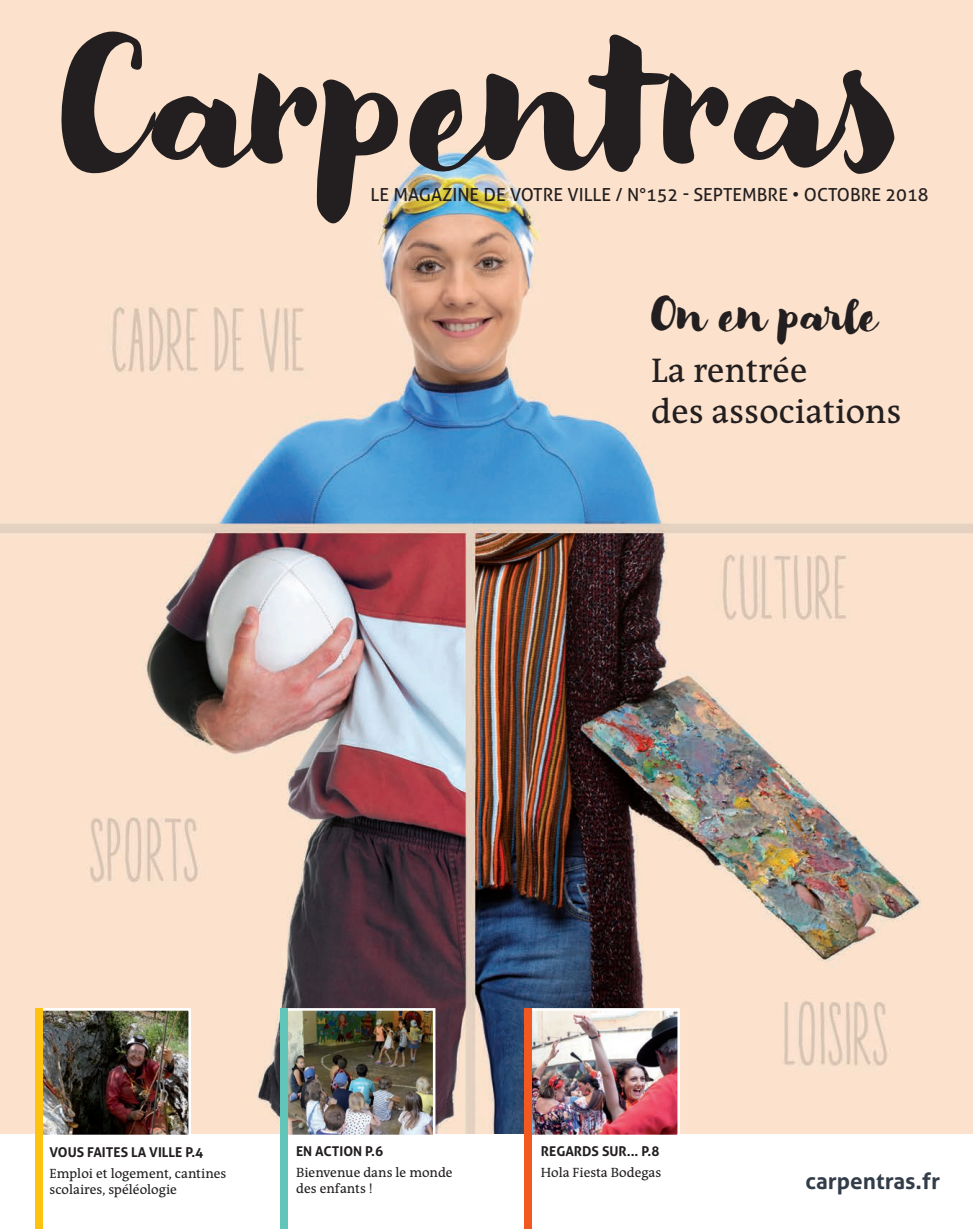
<style>
.page{position:relative;width:973px;height:1229px;background:#fff}
.page>*{position:absolute;margin:0;border:0;box-sizing:border-box;transform-origin:0 0}
.t1{font:40.5px "Modern Love";color:#231f20}
.t2{font:34.5px "Qua Text";color:#231f20}
.t3{font:700 22.5px "Aller";color:#323d49}
.t4{font:18px "Aller";color:#231f20}
.t5{font:13.5px/16.2px "Qua Text";color:#231f20}
.t6{font:700 13.5px "Aller";color:#231f20}
</style>
<div class="page">
<img style="left:0;top:0;width:973px;height:1133px">
<img style="left:288px;top:1011px;width:143px;height:121px">
<div style="left:284px;top:1007px;width:151px;height:129px;border:3px solid #fff"></div>
<img style="left:533px;top:1011px;width:143px;height:121px">
<div style="left:529px;top:1007px;width:151px;height:129px;border:3px solid #fff"></div>
<img style="left:44px;top:1011px;width:143px;height:121px">
<div style="left:40px;top:1007px;width:151px;height:129px;border:3px solid #fff"></div>
<div style="left:36px;top:1007px;width:7px;height:221px;background:#fec210"></div>
<div style="left:280px;top:1007px;width:7px;height:221px;background:#61c5b9"></div>
<div style="left:525px;top:1007px;width:7px;height:221px;background:#f15921"></div>
<svg style="left:409px;top:33px;width:485px;height:143px;background:#b1a092"></svg>
<svg style="left:61px;top:29px;width:338px;height:195px;background:#beaa9b"></svg>
<p class="t4" style="left:371px;top:184px;width:559px">LE MAGAZINE DE VOTRE VILLE / N°152 - SEPTEMBRE • OCTOBRE 2018</p>
<p class="t1" style="left:651px;top:291px;width:229px">On en parle</p>
<p class="t2" style="left:651px;top:350px;width:158px">La rentrée</p>
<p class="t2" style="left:651px;top:391px;width:252px">des associations</p>
<p class="t6" style="left:50px;top:1143px;width:155px">VOUS FAITES LA VILLE P.4</p>
<p class="t5" style="left:50px;top:1165px;width:178px">Emploi et logement, cantines scolaires, spéléologie</p>
<p class="t6" style="left:296px;top:1142px;width:89px">EN ACTION P.6</p>
<p class="t5" style="left:296px;top:1163px;width:158px">Bienvenue dans le monde des enfants !</p>
<p class="t6" style="left:541px;top:1142px;width:120px">REGARDS SUR... P.8</p>
<p class="t5" style="left:541px;top:1163px;width:122px">Hola Fiesta Bodegas</p>
<p class="t3" style="left:805px;top:1166px;width:136px">carpentras.fr</p>
</div>
